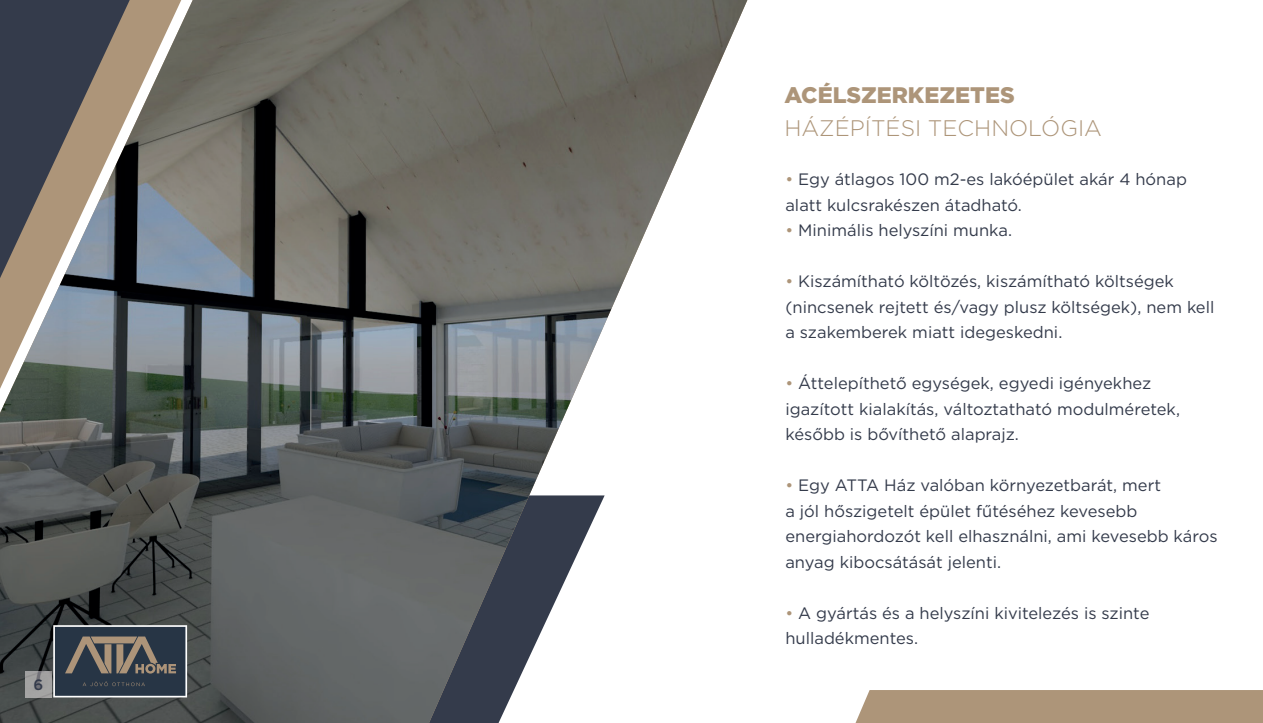
<style>
.page{position:relative;width:1263px;height:723px;background:#fff}
.page>*{position:absolute;margin:0;border:0;box-sizing:border-box;transform-origin:0 0}
.t1{font:300 22.5px "Gotham";color:#ad9579}
.t2{font:900 22.5px "Gotham";color:#ad9579}
.t3{font:16.5px/25.5px "Gotham";color:#343b4b}
.t4{font:500 15px "Gotham";color:#343b4b}
.s1{color:#ad9579}
</style>
<div class="page">
<img style="left:0;top:0;width:747px;height:723px">
<svg style="left:53px;top:625px;width:134px;height:72px;background:#4d5359"></svg>
<svg style="left:724px;top:690px;width:539px;height:33px"></svg>
<img style="left:26px;top:672px;width:25px;height:25px">
<p class="t4" style="left:33px;top:674px;width:11px">6</p>
<h1 class="t2" style="left:784px;top:80px;width:232px">ACÉLSZERKEZETES</h1>
<h1 class="t1" style="left:784px;top:114px;width:319px">HÁZÉPÍTÉSI TECHNOLÓGIA</h1>
<p class="t3" style="left:785px;top:166px;width:403px"><span class="s1">•</span> Egy átlagos 100 m2-es lakóépület akár 4 hónap alatt kulcsrakészen átadható.</p>
<p class="t3" style="left:785px;top:217px;width:228px"><span class="s1">•</span> Minimális helyszíni munka.</p>
<p class="t3" style="left:785px;top:268px;width:430px"><span class="s1">•</span> Kiszámítható költözés, kiszámítható költségek (nincsenek rejtett és/vagy plusz költségek), nem kell a szakemberek miatt idegeskedni.</p>
<p class="t3" style="left:785px;top:370px;width:396px"><span class="s1">•</span> Áttelepíthető egységek, egyedi igényekhez igazított kialakítás, változtatható modulméretek, később is bővíthető alaprajz.</p>
<p class="t3" style="left:785px;top:472px;width:434px"><span class="s1">•</span> Egy ATTA Ház valóban környezetbarát, mert<br>a jól hőszigetelt épület fűtéséhez kevesebb energiahordozót kell elhasználni, ami kevesebb káros anyag kibocsátását jelenti.</p>
<p class="t3" style="left:785px;top:600px;width:365px"><span class="s1">•</span> A gyártás és a helyszíni kivitelezés is szinte hulladékmentes.</p>
</div>
